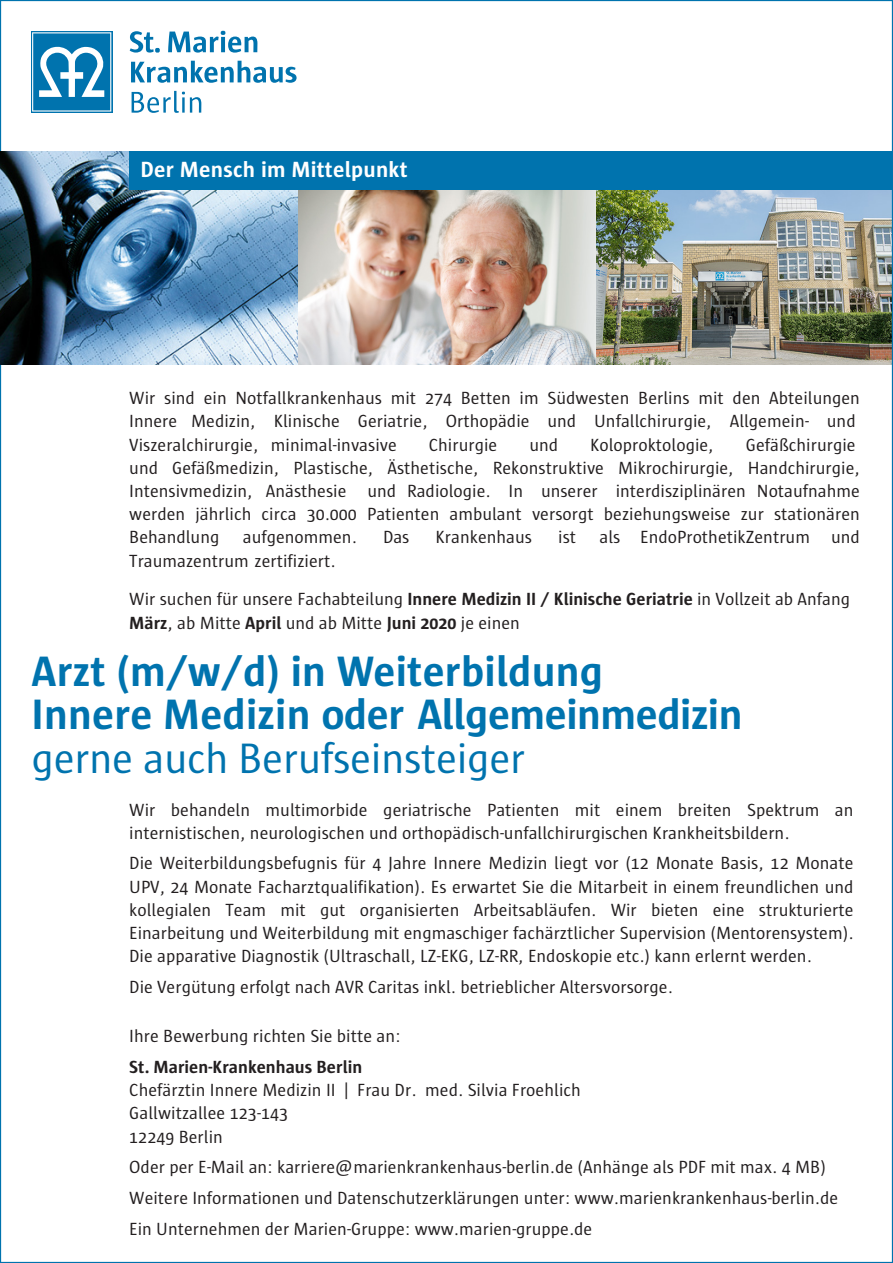
<style>
.page{position:relative;width:893px;height:1263px;background:#fff}
.page>*{position:absolute;margin:0;border:0;box-sizing:border-box;transform-origin:0 0}
.t1{font:700 43.5px/43.5px "Sun";letter-spacing:.005em;color:#0073ae}
.t2{font:43.5px "Sun";letter-spacing:-.01em;color:#0073ae}
.t3{font:700 22.5px "Sun";letter-spacing:.01em;color:#fff}
.t4{font:18px/23.2px "Sun";color:#231f20}
.t5{font:700 18px "Sun";color:#231f20}
.s1{font-weight:700}
</style>
<div class="page">
<img style="left:595px;top:190px;width:296px;height:174px">
<img style="left:298px;top:190px;width:297px;height:174px">
<img style="left:0;top:151px;width:298px;height:213px">
<div style="left:129px;top:151px;width:764px;height:39px;background:#0073ae"></div>
<svg style="left:31px;top:31px;width:81px;height:82px"></svg>
<svg style="left:32px;top:32px;width:79px;height:80px"></svg>
<svg style="left:130px;top:31px;width:30px;height:22px"></svg>
<svg style="left:168px;top:31px;width:89px;height:22px"></svg>
<svg style="left:131px;top:61px;width:166px;height:22px"></svg>
<svg style="left:132px;top:91px;width:69px;height:22px"></svg>
<p class="t3" style="left:141px;top:157px;width:269px">Der Mensch im Mittelpunkt</p>
<p class="t4" style="left:129px;top:387px;width:732px">Wir sind ein Notfallkrankenhaus mit 274 Betten im Südwesten Berlins mit den Abteilungen</p>
<p class="t4" style="left:129px;top:410px;width:728px">Innere Medizin, Klinische Geriatrie, Orthopädie und Unfallchirurgie, Allgemein- und</p>
<p class="t4" style="left:429px;top:433px;width:70px">Chirurgie</p>
<p class="t4" style="left:129px;top:456px;width:732px">und Gefäßmedizin, Plastische, Ästhetische, Rekonstruktive Mikrochirurgie, Handchirurgie,</p>
<p class="t4" style="left:129px;top:479px;width:732px">Intensivmedizin, Anästhesie und Radiologie. In unserer interdisziplinären Notaufnahme</p>
<p class="t4" style="left:129px;top:503px;width:732px">werden jährlich circa 30.000 Patienten ambulant versorgt beziehungsweise zur stationären</p>
<p class="t4" style="left:129px;top:526px;width:92px">Behandlung</p>
<p class="t4" style="left:243px;top:526px;width:116px">aufgenommen.</p>
<p class="t4" style="left:383px;top:526px;width:28px">Das</p>
<p class="t4" style="left:436px;top:526px;width:98px">Krankenhaus</p>
<p class="t4" style="left:558px;top:526px;width:19px">ist</p>
<p class="t4" style="left:600px;top:526px;width:262px">als EndoProthetikZentrum und</p>
<p class="t4" style="left:129px;top:541px;width:722px;line-height:38.7px">Traumazentrum zertifiziert.<br>Wir suchen für unsere Fachabteilung <span class="s1">Innere Medizin II / Klinische Geriatrie</span> in Vollzeit ab Anfang</p>
<p class="t4" style="left:129px;top:611px;width:392px"><span class="s1">März</span>, ab Mitte <span class="s1">April</span> und ab Mitte <span class="s1">Juni 2020</span> je einen</p>
<p class="t4" style="left:129px;top:433px;width:269px">Viszeralchirurgie, minimal-invasive</p>
<p class="t4" style="left:529px;top:433px;width:30px">und</p>
<p class="t4" style="left:590px;top:433px;width:125px">Koloproktologie,</p>
<p class="t4" style="left:746px;top:433px;width:111px">Gefäßchirurgie</p>
<h1 class="t1" style="left:32px;top:650px;width:713px">Arzt (m/w/d) in Weiterbildung<br>Innere Medizin oder Allgemeinmedizin</h1>
<h1 class="t2" style="left:32px;top:736px;width:495px">gerne auch Berufseinsteiger</h1>
<p class="t4" style="left:129px;top:798px;width:726px">Wir behandeln multimorbide geriatrische Patienten mit einem breiten Spektrum an internistischen, neurologischen und orthopädisch-unfallchirurgischen Krankheitsbildern.</p>
<p class="t4" style="left:129px;top:852px;width:726px;text-align:justify">Die Weiterbildungsbefugnis für 4 Jahre Innere Medizin liegt vor (12 Monate Basis, 12 Monate UPV, 24 Monate Facharztqualifikation). Es erwartet Sie die Mitarbeit in einem freundlichen und kollegialen Team mit gut organisierten Arbeitsabläufen. Wir bieten eine strukturierte Einarbeitung und Weiterbildung mit engmaschiger fachärztlicher Supervision (Mentorensystem).<br>Die apparative Diagnostik (Ultraschall, LZ-EKG, LZ-RR, Endoskopie etc.) kann erlernt werden.</p>
<p class="t4" style="left:129px;top:975px;width:545px">Die Vergütung erfolgt nach AVR Caritas inkl. betrieblicher Altersvorsorge.</p>
<p class="t4" style="left:129px;top:1025px;width:273px">Ihre Bewerbung richten Sie bitte an:</p>
<p class="t5" style="left:129px;top:1057px;width:234px">St. Marien-Krankenhaus Berlin</p>
<p class="t4" style="left:129px;top:1078px;width:453px">Chefärztin Innere Medizin II | Frau Dr. med. Silvia Froehlich<br>Gallwitzallee 123-143<br>12249 Berlin</p>
<p class="t4" style="left:129px;top:1152px;width:710px;line-height:30.8px">Oder per E-Mail an: karriere@marienkrankenhaus-berlin.de (Anhänge als PDF mit max. 4 MB)<br>Weitere Informationen und Datenschutzerklärungen unter: www.marienkrankenhaus-berlin.de<br>Ein Unternehmen der Marien-Gruppe: www.marien-gruppe.de</p>
</div>
